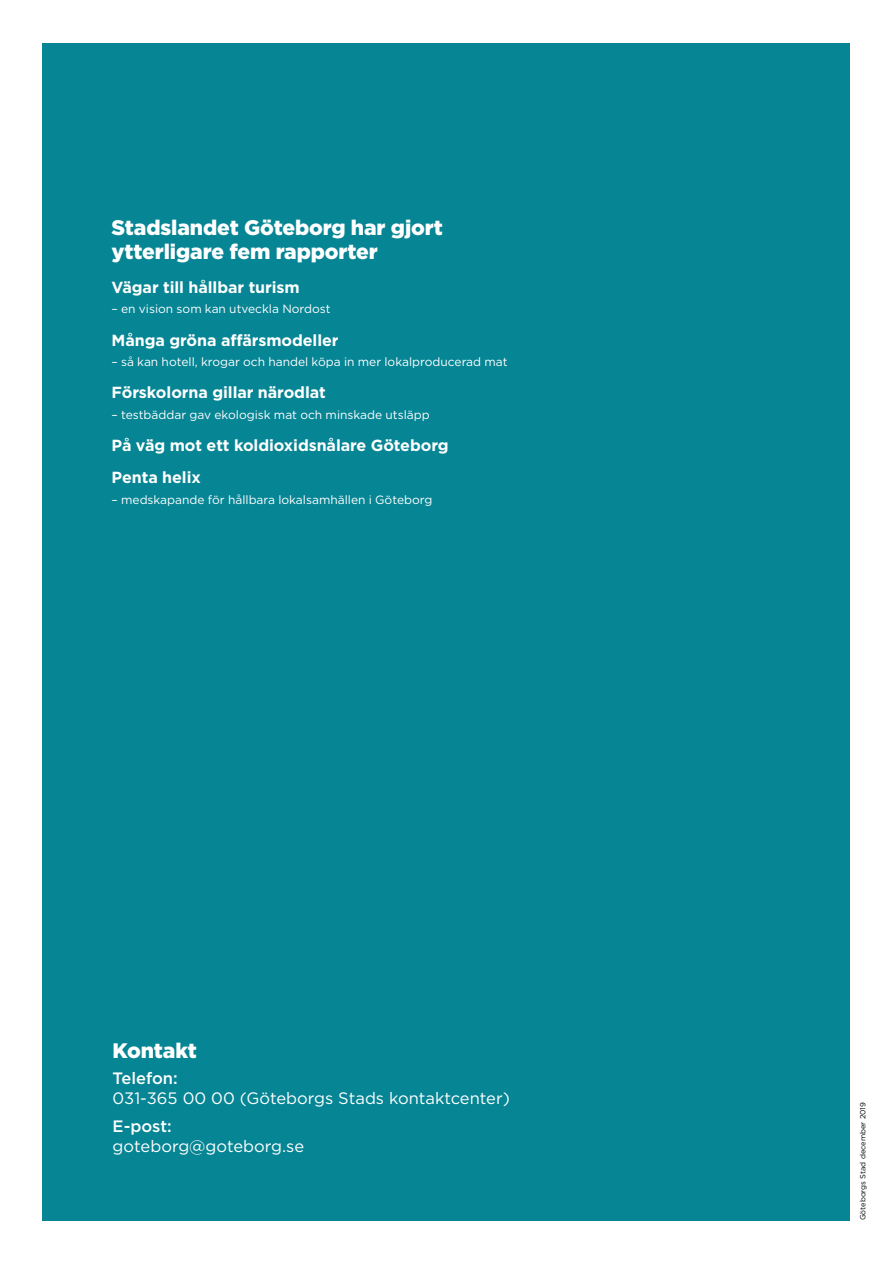
<style>
.page{position:relative;width:893px;height:1263px;background:#fff}
.page>*{position:absolute;margin:0;border:0;box-sizing:border-box;transform-origin:0 0}
.Rubrik_4{font:900 21px/23.9px "Gotham";letter-spacing:-.005em;color:#fff}
.t1{font:16.5px "Gotham";color:#fff}
.t2{font:500 16.5px "Gotham";color:#fff}
.Rubrik_5{font:700 16.05px "Gotham";letter-spacing:-.005em;color:#fff}
.Gotham_Book{font:12px "Gotham";color:#fff}
.t3{font:7.5px "Gotham";color:#000}
</style>
<div class="page">
<div style="left:43px;top:43px;width:807px;height:1177px;background:#068594"></div>
<h4 class="Rubrik_4" style="left:112px;top:215px;width:333px">Stadslandet Göteborg har gjort ytterligare fem rapporter</h4>
<h5 class="Rubrik_5" style="left:112px;top:277px;width:190px">Vägar till hållbar turism</h5>
<p class="Gotham_Book" style="left:112px;top:301px;width:221px">– en vision som kan utveckla Nordost</p>
<h5 class="Rubrik_5" style="left:112px;top:329px;width:229px">Många gröna affärsmodeller</h5>
<p class="Gotham_Book" style="left:112px;top:354px;width:397px">– så kan hotell, krogar och handel köpa in mer lokalproducerad mat</p>
<h5 class="Rubrik_5" style="left:112px;top:382px;width:216px">Förskolorna gillar närodlat</h5>
<p class="Gotham_Book" style="left:112px;top:407px;width:320px">– testbäddar gav ekologisk mat och minskade utsläpp</p>
<h5 class="Rubrik_5" style="left:112px;top:435px;width:339px">På väg mot ett koldioxidsnålare Göteborg</h5>
<h5 class="Rubrik_5" style="left:112px;top:467px;width:91px">Penta helix</h5>
<p class="Gotham_Book" style="left:112px;top:492px;width:322px">– medskapande för hållbara lokalsamhällen i Göteborg</p>
<h4 class="Rubrik_4" style="left:113px;top:1038px;width:86px">Kontakt</h4>
<p class="t2" style="left:113px;top:1067px;width:67px">Telefon:</p>
<p class="t1" style="left:113px;top:1087px;width:399px">031-365 00 00 (Göteborgs Stads kontaktcenter)</p>
<p class="t2" style="left:113px;top:1115px;width:61px">E-post:</p>
<p class="t1" style="left:113px;top:1135px;width:193px">goteborg@goteborg.se</p>
<p class="t3" style="left:858px;top:1220px;width:120px;rotate:-90deg">Göteborgs Stad december 2019</p>
</div>
